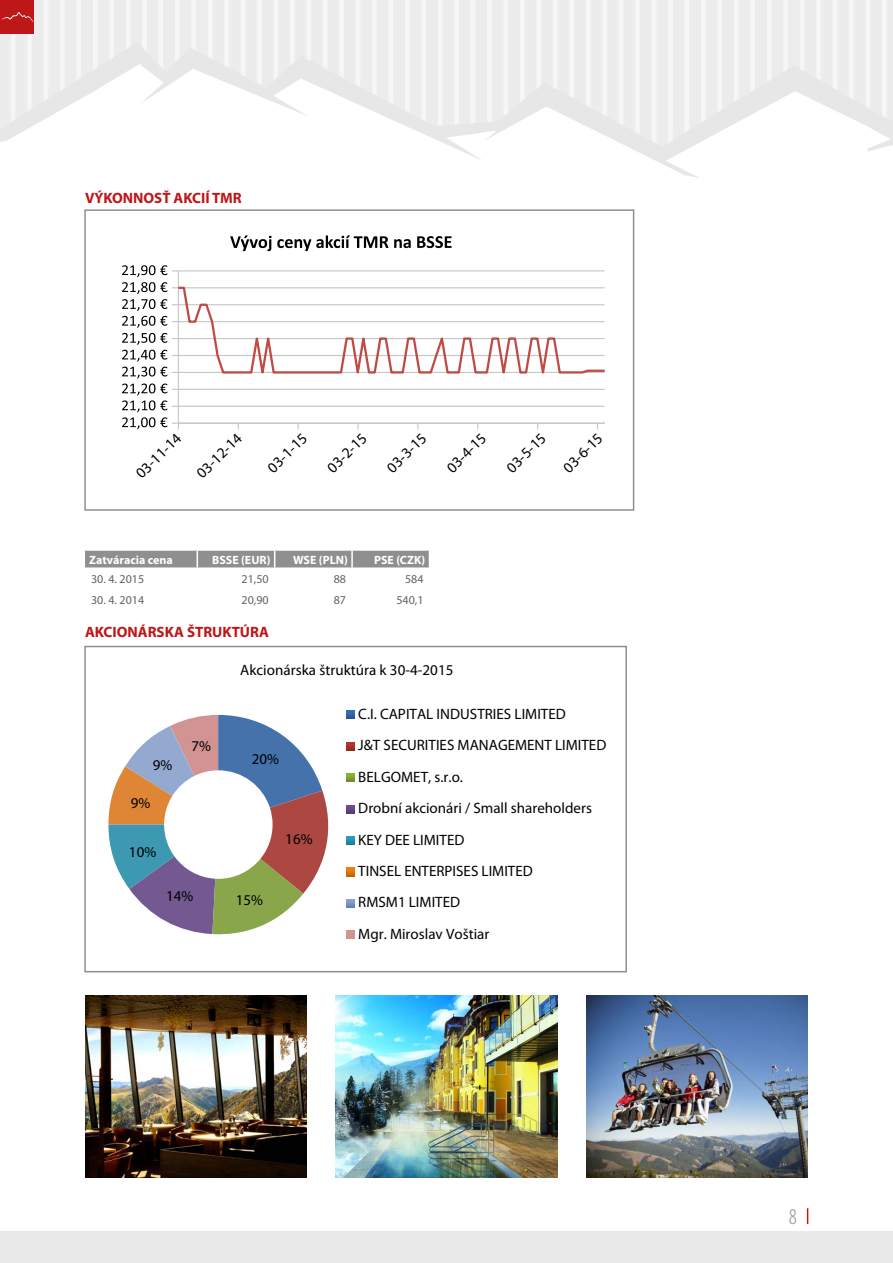
<style>
.page{position:relative;width:893px;height:1263px;background:#fff}
.page>*{position:absolute;margin:0;border:0;box-sizing:border-box;transform-origin:0 0}
.t1{font:300 condensed 22.5px "Myriad Pro";color:#8f8f8f}
.t2{font:15.3px "Myriad Pro";color:#000}
.t3{font:15px/31.3px "Myriad Pro";color:#000}
.t4{font:700 15px "Myriad Pro";color:#bd1718}
.t5{font:12px "Myriad Pro";color:#626261}
.t6{font:700 12px "Myriad Pro";color:#fff}
</style>
<div class="page">
<svg style="left:0;top:0;width:893px;height:42px;fill:#ececec"></svg>
<svg style="left:0;top:42px;width:893px;height:136px"></svg>
<svg style="left:346px;top:710px;width:9px;height:9px"></svg>
<svg style="left:346px;top:742px;width:9px;height:8px"></svg>
<svg style="left:346px;top:774px;width:9px;height:8px"></svg>
<svg style="left:346px;top:805px;width:9px;height:8px"></svg>
<svg style="left:346px;top:836px;width:9px;height:9px"></svg>
<svg style="left:346px;top:868px;width:9px;height:8px"></svg>
<svg style="left:346px;top:899px;width:9px;height:8px"></svg>
<div style="left:346px;top:930px;width:9px;height:9px;background:#d19492"></div>
<svg style="left:108px;top:715px;width:221px;height:220px"></svg>
<div style="left:84px;top:646px;width:543px;height:326px;border:2px solid #8f8f8f"></div>
<img style="left:587px;top:995px;width:221px;height:183px">
<img style="left:336px;top:995px;width:221px;height:183px">
<img style="left:85px;top:995px;width:221px;height:183px">
<svg style="left:122px;top:265px;width:483px;height:165px"></svg>
<svg style="left:230px;top:235px;width:222px;height:16px"></svg>
<div style="left:84px;top:209px;width:550px;height:302px;border:2px solid #8f8f8f"></div>
<div style="left:85px;top:551px;width:344px;height:16px;background:#8f8f8f"></div>
<svg style="left:807px;top:1208px;width:1px;height:16px"></svg>
<div style="left:0;top:1231px;width:893px;height:32px;background:#e9e9e9"></div>
<div style="left:0;top:0;width:34px;height:34px;background:#bd1718"></div>
<svg style="left:1px;top:12px;width:32px;height:10px"></svg>
<p class="t4" style="left:85px;top:188px;width:158px">VÝKONNOSŤ AKCIÍ TMR</p>
<p class="t2" style="left:132px;top:468px;width:58px;rotate:-44deg">03-11-14</p>
<p class="t2" style="left:192px;top:468px;width:58px;rotate:-44deg">03-12-14</p>
<p class="t2" style="left:263px;top:463px;width:50px;rotate:-44deg">03-1-15</p>
<p class="t2" style="left:323px;top:463px;width:50px;rotate:-44deg">03-2-15</p>
<p class="t2" style="left:383px;top:463px;width:50px;rotate:-44deg">03-3-15</p>
<p class="t2" style="left:442px;top:463px;width:50px;rotate:-44deg">03-4-15</p>
<p class="t2" style="left:502px;top:463px;width:50px;rotate:-44deg">03-5-15</p>
<p class="t2" style="left:559px;top:463px;width:50px;rotate:-44deg">03-6-15</p>
<p class="t6" style="left:89px;top:552px;width:85px">Zatváracia cena</p>
<p class="t6" style="left:212px;top:552px;width:60px">BSSE (EUR)</p>
<p class="t6" style="left:293px;top:552px;width:56px">WSE (PLN)</p>
<p class="t6" style="left:374px;top:552px;width:53px">PSE (CZK)</p>
<p class="t5" style="left:91px;top:572px;width:55px">30. 4. 2015</p>
<p class="t5" style="left:242px;top:572px;width:29px">21,50</p>
<p class="t5" style="left:334px;top:572px;width:14px">88</p>
<p class="t5" style="left:405px;top:572px;width:20px">584</p>
<p class="t5" style="left:91px;top:593px;width:55px">30. 4. 2014</p>
<p class="t5" style="left:242px;top:593px;width:29px">20,90</p>
<p class="t5" style="left:334px;top:593px;width:14px">87</p>
<p class="t5" style="left:396px;top:593px;width:29px">540,1</p>
<p class="t4" style="left:85px;top:622px;width:185px">AKCIONÁRSKA ŠTRUKTÚRA</p>
<p class="t3" style="left:240px;top:654px;width:215px">Akcionárska štruktúra k 30-4-2015</p>
<p class="t3" style="left:358px;top:698px;width:250px">C.I. CAPITAL INDUSTRIES LIMITED<br>J&amp;T SECURITIES MANAGEMENT LIMITED<br>BELGOMET, s.r.o.<br>Drobní akcionári / Small shareholders<br>KEY DEE LIMITED<br>TINSEL ENTERPISES LIMITED<br>RMSM1 LIMITED<br>Mgr. Miroslav Voštiar</p>
<p class="t3" style="left:191px;top:730px;width:21px">7%</p>
<p class="t3" style="left:252px;top:743px;width:29px">20%</p>
<p class="t3" style="left:153px;top:749px;width:21px">9%</p>
<p class="t3" style="left:131px;top:787px;width:21px">9%</p>
<p class="t3" style="left:285px;top:823px;width:29px">16%</p>
<p class="t3" style="left:129px;top:836px;width:29px">10%</p>
<p class="t3" style="left:166px;top:880px;width:29px">14%</p>
<p class="t3" style="left:236px;top:884px;width:29px">15%</p>
<h1 class="t1" style="left:789px;top:1203px;width:10px">8</h1>
</div>
